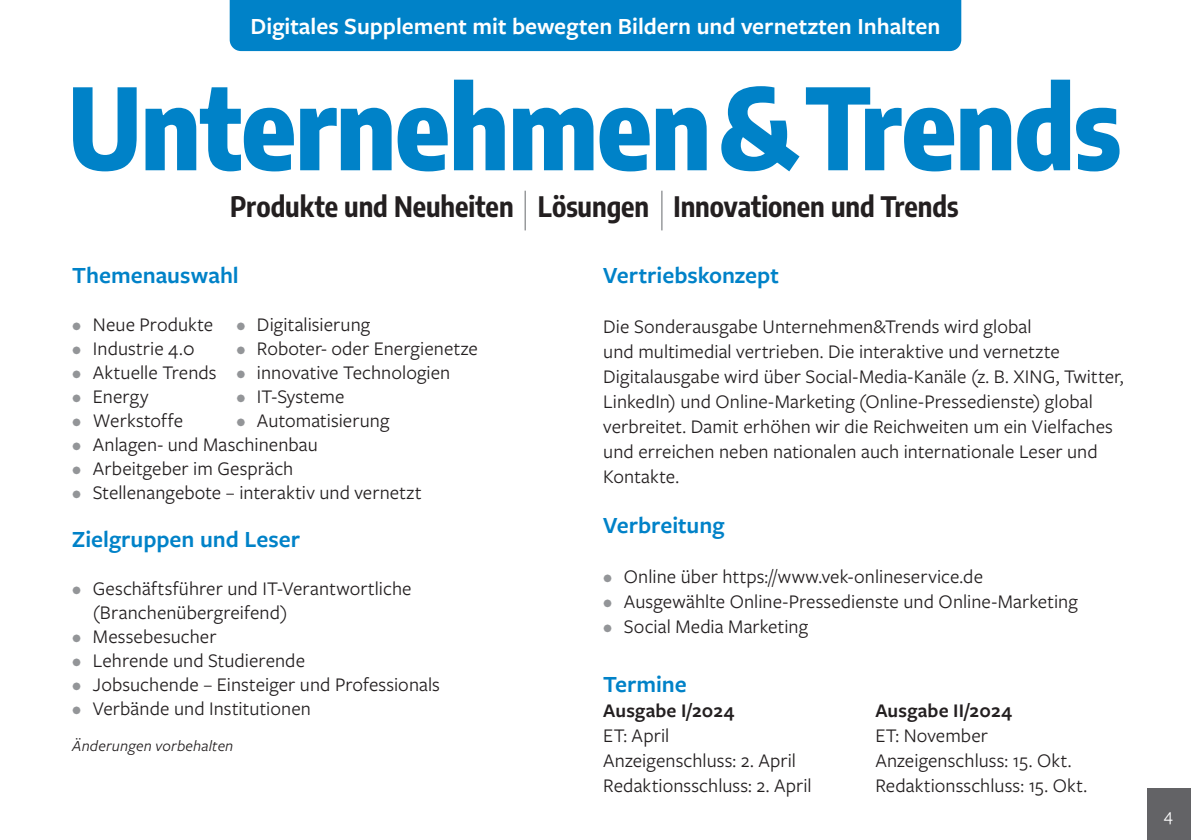
<style>
.page{position:relative;width:1191px;height:840px;background:#fff}
.page>*{position:absolute;margin:0;border:0;box-sizing:border-box;transform-origin:0 0}
.t1{font:800 112px "Encode Sans Condensed";letter-spacing:-.01em;color:#0082c8}
.t2{font:700 28px "Encode Sans Condensed";color:#231f20}
.t3{font:600 24px "Freight Sans Pro";color:#0082c8}
.t4{font:600 24px "Freight Sans Pro";color:#fff}
.t5{font:20px/25px "Freight Sans Pro";letter-spacing:.005em;color:#231f20}
.t6{font:600 20px "Freight Sans Pro";letter-spacing:.01em;color:#231f20}
.t7{font:18px "Freight Sans Pro";color:#fff}
.t8{font:italic 16px "Freight Sans Pro";letter-spacing:.01em;color:#231f20}
.s1{color:#939598}
</style>
<div class="page">
<div style="left:1147px;top:788px;width:44px;height:51px;background:#636366"></div>
<hr style="left:524px;top:190px;width:2px;height:40px;background:#808285">
<hr style="left:661px;top:190px;width:1px;height:40px;background:#808285">
<div style="left:230px;top:0;width:731px;height:51px;background:#0082c8"></div>
<p class="t4" style="left:251px;top:10px;width:691px">Digitales Supplement mit bewegten Bildern und vernetzten Inhalten</p>
<h1 class="t1" style="left:68px;top:42px;width:1054px">Unternehmen &amp; Trends</h1>
<h2 class="t2" style="left:230px;top:186px;width:729px">Produkte und Neuheiten Lösungen Innovationen und Trends</h2>
<p class="t3" style="left:72px;top:258px;width:168px">Themenauswahl</p>
<p class="t5" style="left:72px;top:310px;width:299px"><span class="s1">•</span> Neue Produkte <span class="s1">•</span> Digitalisierung</p>
<p class="t5" style="left:72px;top:334px;width:124px"><span class="s1">•</span> Industrie 4.0</p>
<p class="t5" style="left:236px;top:334px;width:243px"><span class="s1">•</span> Roboter- oder Energienetze</p>
<p class="t5" style="left:72px;top:358px;width:379px"><span class="s1">•</span> Aktuelle Trends <span class="s1">•</span> innovative Technologien</p>
<p class="t5" style="left:72px;top:382px;width:78px"><span class="s1">•</span> Energy</p>
<p class="t5" style="left:236px;top:382px;width:110px"><span class="s1">•</span> IT-Systeme</p>
<p class="t5" style="left:72px;top:406px;width:112px"><span class="s1">•</span> Werkstoffe</p>
<p class="t5" style="left:236px;top:406px;width:154px"><span class="s1">•</span> Automatisierung</p>
<p class="t5" style="left:72px;top:430px;width:247px"><span class="s1">•</span> Anlagen- und Maschinenbau</p>
<p class="t5" style="left:72px;top:454px;width:223px"><span class="s1">•</span> Arbeitgeber im Gespräch</p>
<p class="t5" style="left:72px;top:478px;width:351px"><span class="s1">•</span> Stellenangebote – interaktiv und vernetzt</p>
<p class="t3" style="left:72px;top:522px;width:229px">Zielgruppen und Leser</p>
<p class="t5" style="left:93px;top:575px;width:320px;line-height:24px;text-indent:-21px"><span class="s1">•</span> Geschäftsführer und IT-Verantwortliche (Branchenübergreifend)</p>
<p class="t5" style="left:72px;top:622px;width:146px"><span class="s1">•</span> Messebesucher</p>
<p class="t5" style="left:72px;top:646px;width:234px"><span class="s1">•</span> Lehrende und Studierende</p>
<p class="t5" style="left:72px;top:670px;width:369px"><span class="s1">•</span> Jobsuchende – Einsteiger und Professionals</p>
<p class="t5" style="left:72px;top:694px;width:240px"><span class="s1">•</span> Verbände und Institutionen</p>
<p class="t8" style="left:72px;top:734px;width:163px">Änderungen vorbehalten</p>
<p class="t3" style="left:603px;top:258px;width:177px">Vertriebskonzept</p>
<p class="t5" style="left:603px;top:312px;width:522px">Die Sonderausgabe Unternehmen&amp;Trends wird global<br>und multimedial vertrieben. Die interaktive und vernetzte Digitalausgabe wird über Social-Media-Kanäle (z. B. XING, Twitter, LinkedIn) und Online-Marketing (Online-Pressedienste) global verbreitet. Damit erhöhen wir die Reichweiten um ein Vielfaches und erreichen neben nationalen auch internationale Leser und Kontakte.</p>
<p class="t3" style="left:603px;top:508px;width:123px">Verbreitung</p>
<p class="t5" style="left:603px;top:562px;width:381px"><span class="s1">•</span> Online über https://www.vek-onlineservice.de</p>
<p class="t5" style="left:603px;top:587px;width:476px"><span class="s1">•</span> Ausgewählte Online-Pressedienste und Online-Marketing</p>
<p class="t5" style="left:603px;top:612px;width:206px"><span class="s1">•</span> Social Media Marketing</p>
<p class="t3" style="left:603px;top:667px;width:85px">Termine</p>
<p class="t6" style="left:603px;top:696px;width:133px">Ausgabe I/2024</p>
<p class="t6" style="left:875px;top:696px;width:138px">Ausgabe II/2024</p>
<p class="t5" style="left:603px;top:721px;width:68px">ET: April</p>
<p class="t5" style="left:875px;top:721px;width:114px">ET: November</p>
<p class="t5" style="left:603px;top:746px;width:194px">Anzeigenschluss: 2. April</p>
<p class="t5" style="left:875px;top:746px;width:197px">Anzeigenschluss: 15. Okt.</p>
<p class="t5" style="left:603px;top:771px;width:210px">Redaktionsschluss: 2. April</p>
<p class="t5" style="left:875px;top:771px;width:213px">Redaktionsschluss: 15. Okt.</p>
<p class="t7" style="left:1163px;top:802px;width:11px">4</p>
</div>
